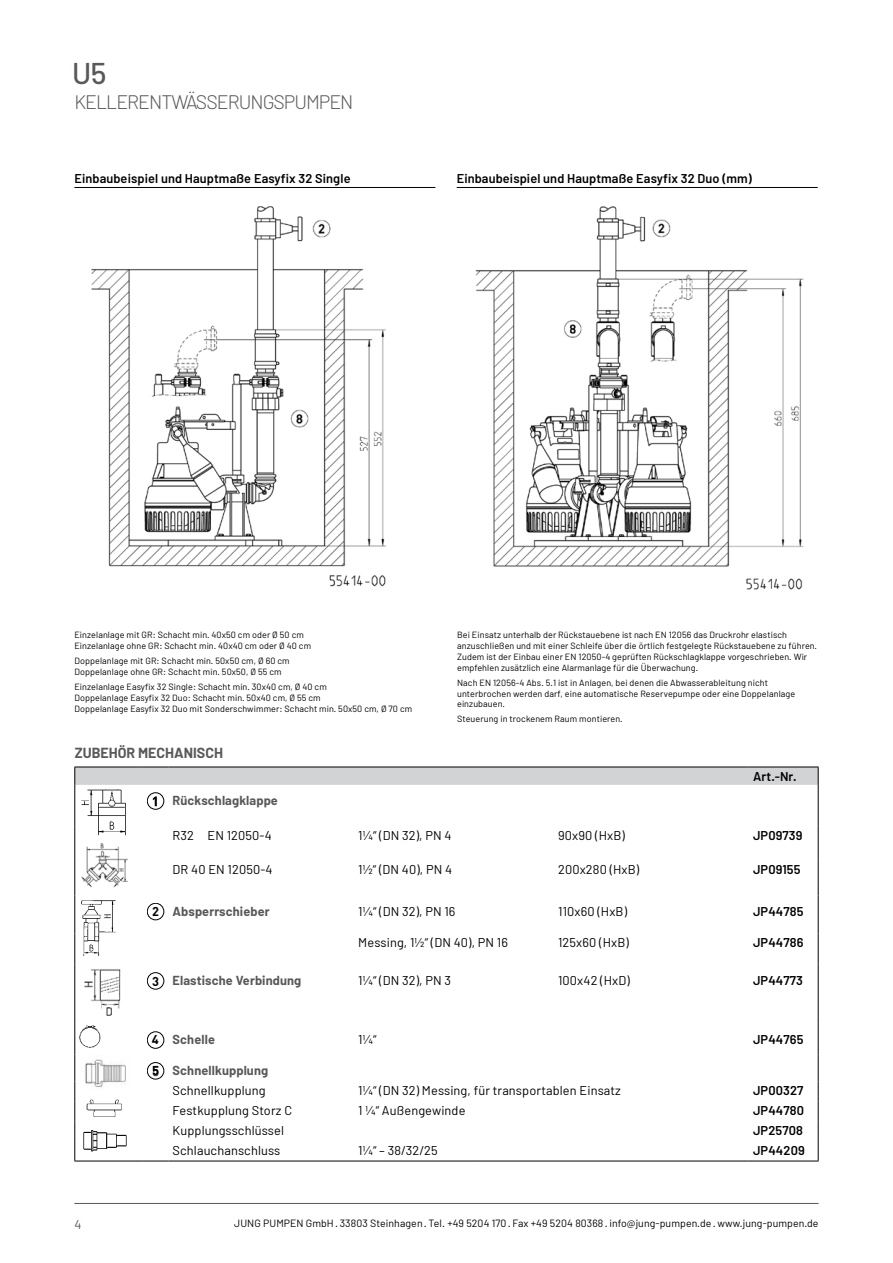
<style>
.page{position:relative;width:893px;height:1263px;background:#fff}
.page>*{position:absolute;margin:0;border:0;box-sizing:border-box;transform-origin:0 0}
.t1{font:500 30px "Barlow";color:#58595b}
.t2{font:300 19.5px "Barlow";letter-spacing:-.05em;color:#58595b}
.t3{font:700 14.25px "Barlow";color:#58595b}
.t4{font:12.75px "Barlow";letter-spacing:.01em;color:#000}
.t5{font:600 12.75px "Barlow";letter-spacing:.01em;color:#000}
.t6{font:700 12.75px/20px "Barlow";letter-spacing:.01em;color:#58595b;text-align:right}
.t7{font:12.75px "Barlow";color:#58595b}
.t8{font:10.5px "Barlow";letter-spacing:.01em;color:#000}
.t9{font:9px/10.8px "Barlow";letter-spacing:.01em;color:#000}
.s1{font-family:"DIN Pro";color:#000}
.s2{font-weight:400;color:#000}
</style>
<div class="page">
<hr style="left:74px;top:1203px;width:745px;height:1px;background:#58595b">
<hr style="left:818px;top:785px;width:1px;height:41px;background:#000">
<div style="left:74px;top:767px;width:745px;height:18px;background:#d1d3d4"></div>
<hr style="left:168px;top:767px;width:186px;height:1px;background:#000">
<hr style="left:354px;top:767px;width:119px;height:1px;background:#000">
<hr style="left:473px;top:767px;width:81px;height:1px;background:#000">
<hr style="left:554px;top:767px;width:195px;height:1px;background:#000">
<hr style="left:749px;top:767px;width:70px;height:1px;background:#000">
<hr style="left:818px;top:826px;width:1px;height:35px;background:#000">
<hr style="left:74px;top:785px;width:1px;height:41px;background:#000">
<hr style="left:74px;top:826px;width:1px;height:35px;background:#000">
<hr style="left:74px;top:861px;width:1px;height:34px;background:#000">
<hr style="left:818px;top:861px;width:1px;height:34px;background:#000">
<hr style="left:818px;top:895px;width:1px;height:38px;background:#000">
<hr style="left:74px;top:895px;width:1px;height:38px;background:#000">
<hr style="left:74px;top:933px;width:1px;height:32px;background:#000">
<hr style="left:818px;top:933px;width:1px;height:32px;background:#000">
<hr style="left:74px;top:965px;width:1px;height:59px;background:#000">
<hr style="left:818px;top:965px;width:1px;height:59px;background:#000">
<hr style="left:74px;top:1024px;width:1px;height:31px;background:#000">
<hr style="left:818px;top:1024px;width:1px;height:31px;background:#000">
<svg style="left:74px;top:1055px;width:1px;height:106px"></svg>
<svg style="left:818px;top:1055px;width:1px;height:106px"></svg>
<hr style="left:74px;top:1161px;width:69px;height:1px;background:#000">
<svg style="left:143px;top:1161px;width:25px;height:1px"></svg>
<hr style="left:168px;top:1161px;width:186px;height:1px;background:#000">
<hr style="left:354px;top:1161px;width:119px;height:1px;background:#000">
<hr style="left:473px;top:1161px;width:81px;height:1px;background:#000">
<hr style="left:554px;top:1161px;width:195px;height:1px;background:#000">
<hr style="left:749px;top:1161px;width:70px;height:1px;background:#000">
<img style="left:81px;top:789px;width:45px;height:47px">
<img style="left:81px;top:843px;width:47px;height:45px">
<div style="left:147px;top:792px;width:17px;height:17px;border:1px solid #000;border-radius:50%"></div>
<svg style="left:153px;top:796px;width:4px;height:11px"></svg>
<img style="left:81px;top:900px;width:35px;height:56px">
<div style="left:147px;top:903px;width:17px;height:17px;border:1px solid #000;border-radius:50%"></div>
<img style="left:84px;top:969px;width:37px;height:47px">
<div style="left:147px;top:972px;width:17px;height:17px;border:1px solid #000;border-radius:50%"></div>
<img style="left:79px;top:1025px;width:21px;height:23px">
<div style="left:147px;top:1031px;width:17px;height:17px;border:1px solid #000;border-radius:50%"></div>
<img style="left:85px;top:1059px;width:41px;height:28px">
<img style="left:86px;top:1099px;width:36px;height:18px">
<img style="left:83px;top:1130px;width:44px;height:22px">
<div style="left:147px;top:1062px;width:17px;height:17px;border:1px solid #000;border-radius:50%"></div>
<svg style="left:152px;top:1066px;width:7px;height:10px"></svg>
<hr style="left:74px;top:187px;width:361px;height:1px;background:#000">
<img style="left:91px;top:206px;width:295px;height:381px">
<hr style="left:457px;top:187px;width:361px;height:1px;background:#000">
<img style="left:475px;top:206px;width:329px;height:384px">
<h1 class="t1" style="left:72px;top:55px;width:36px">U5</h1>
<h2 class="t2" style="left:74px;top:90px;width:281px">KELLERENTWÄSSERUNGSPUMPEN</h2>
<h3 class="t5" style="left:74px;top:170px;width:278px">Einbaubeispiel und Hauptmaße Easyfix 32 Single</h3>
<h3 class="t5" style="left:457px;top:170px;width:297px">Einbaubeispiel und Hauptmaße Easyfix 32 Duo (mm)</h3>
<p class="t9" style="left:74px;top:629px;width:238px">Einzelanlage mit GR: Schacht min. 40x50 cm oder Ø 50 cm<br>Einzelanlage ohne GR: Schacht min. 40x40 cm oder Ø 40 cm</p>
<p class="t9" style="left:74px;top:655px;width:217px">Doppelanlage mit GR: Schacht min. 50x50 cm, Ø 60 cm<br>Doppelanlage ohne GR: Schacht min. 50x50, Ø 55 cm</p>
<p class="t9" style="left:74px;top:681px;width:339px">Einzelanlage Easyfix 32 Single: Schacht min. 30x40 cm, Ø 40 cm<br>Doppelanlage Easyfix 32 Duo: Schacht min. 50x40 cm, Ø 55 cm<br>Doppelanlage Easyfix 32 Duo mit Sonderschwimmer: Schacht min. 50x50 cm, Ø 70 cm</p>
<h3 class="t3" style="left:75px;top:744px;width:150px">ZUBEHÖR MECHANISCH</h3>
<p class="t9" style="left:457px;top:629px;width:361px">Bei Einsatz unterhalb der Rückstauebene ist nach EN 12056 das Druckrohr elastisch anzuschließen und mit einer Schleife über die örtlich festgelegte Rückstauebene zu führen.<br>Zudem ist der Einbau einer EN 12050-4 geprüften Rückschlagklappe vorgeschrieben. Wir empfehlen zusätzlich eine Alarmanlage für die Überwachung.</p>
<p class="t9" style="left:457px;top:677px;width:340px">Nach EN 12056-4 Abs. 5.1 ist in Anlagen, bei denen die Abwasserableitung nicht unterbrochen werden darf, eine automatische Reservepumpe oder eine Doppelanlage einzubauen.</p>
<p class="t9" style="left:457px;top:713px;width:167px">Steuerung in trockenem Raum montieren.</p>
<h3 class="t5" style="left:753px;top:768px;width:45px">Art.-Nr.</h3>
<h3 class="t6" style="left:152px;top:790px;width:128px"><span class="s1">1</span> Rückschlagklappe</h3>
<h3 class="t4" style="left:173px;top:827px;width:101px">R32 EN 12050-4</h3>
<h3 class="t4" style="left:358px;top:827px;width:95px">1¼“ (DN 32), PN 4</h3>
<h3 class="t4" style="left:558px;top:827px;width:68px">90x90 (HxB)</h3>
<h3 class="t5" style="left:753px;top:827px;width:51px">JP09739</h3>
<h3 class="t4" style="left:173px;top:862px;width:101px">DR 40 EN 12050-4</h3>
<h3 class="t4" style="left:358px;top:862px;width:95px">1½“ (DN 40), PN 4</h3>
<h3 class="t4" style="left:558px;top:862px;width:83px">200x280 (HxB)</h3>
<h3 class="t5" style="left:753px;top:862px;width:49px">JP09155</h3>
<h3 class="t6" style="left:152px;top:901px;width:119px"><span class="s1">2</span> Absperrschieber</h3>
<h3 class="t4" style="left:358px;top:903px;width:99px">1¼“ (DN 32), PN 16</h3>
<h3 class="t4" style="left:558px;top:903px;width:70px">110x60 (HxB)</h3>
<h3 class="t5" style="left:753px;top:903px;width:52px">JP44785</h3>
<h3 class="t4" style="left:358px;top:934px;width:151px">Messing, 1½“ (DN 40), PN 16</h3>
<h3 class="t4" style="left:558px;top:934px;width:72px">125x60 (HxB)</h3>
<h3 class="t5" style="left:753px;top:934px;width:52px">JP44786</h3>
<h3 class="t6" style="left:152px;top:970px;width:151px"><span class="s1">3</span> Elastische Verbindung</h3>
<h3 class="t4" style="left:358px;top:973px;width:94px">1¼“ (DN 32), PN 3</h3>
<h3 class="t4" style="left:558px;top:973px;width:73px">100x42 (HxD)</h3>
<h3 class="t5" style="left:753px;top:973px;width:51px">JP44773</h3>
<h3 class="t6" style="left:152px;top:1029px;width:65px"><span class="s1">4</span> Schelle</h3>
<h3 class="t4" style="left:358px;top:1032px;width:20px">1¼“</h3>
<h3 class="t5" style="left:753px;top:1032px;width:52px">JP44765</h3>
<h3 class="t6" style="left:152px;top:1060px;width:118px"><span class="s1">5</span> Schnellkupplung<br><span class="s2">Schnellkupplung</span></h3>
<h3 class="t4" style="left:358px;top:1082px;width:264px">1¼“ (DN 32) Messing, für transportablen Einsatz</h3>
<h3 class="t5" style="left:753px;top:1082px;width:52px">JP00327</h3>
<h3 class="t7" style="left:74px;top:1216px;width:9px">4</h3>
<h3 class="t4" style="left:173px;top:1102px;width:121px">Festkupplung Storz C</h3>
<h3 class="t4" style="left:358px;top:1102px;width:109px">1 ¼“ Außengewinde</h3>
<h3 class="t5" style="left:753px;top:1102px;width:53px">JP44780</h3>
<h3 class="t4" style="left:173px;top:1122px;width:113px">Kupplungsschlüssel</h3>
<h3 class="t5" style="left:753px;top:1122px;width:51px">JP25708</h3>
<h3 class="t4" style="left:173px;top:1142px;width:109px">Schlauchanschluss</h3>
<h3 class="t4" style="left:358px;top:1142px;width:81px">1¼“ – 38/32/25</h3>
<h3 class="t5" style="left:753px;top:1142px;width:53px">JP44209</h3>
<p class="t8" style="left:234px;top:1216px;width:586px">JUNG PUMPEN GmbH · 33803 Steinhagen · Tel. +49 5204 170 · Fax +49 5204 80368 · info@jung-pumpen.de · www.jung-pumpen.de</p>
</div>
